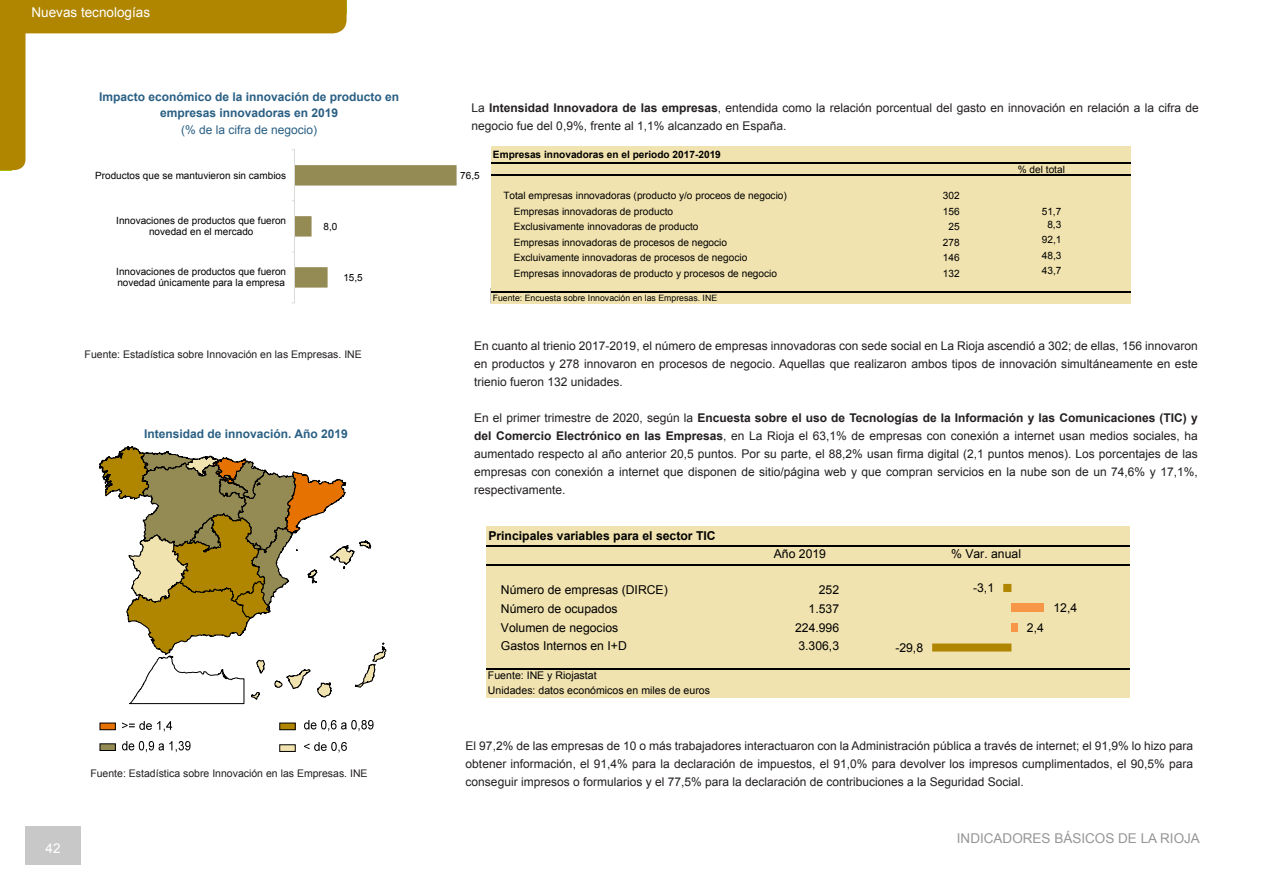
<style>
.page{position:relative;width:1263px;height:893px;background:#fff}
.page>*{position:absolute;margin:0;border:0;box-sizing:border-box;transform-origin:0 0}
.t1{font:13.5px "Arial";color:#969696}
.texto_páginas_maestr{font:13.5px "Arial";color:#fff}
.t2{font:12.15px "Arial";color:#000}
.t3{font:700 12.15px "Arial";color:#000}
.t4{font:12px/18px "Arial";color:#231f20;text-align:justify}
.titulos_graficos_sim{font:700 12px/16.5px "Arial";color:#295f83;text-align:center}
.titulos_graficos_sim-2{font:12px "Arial";color:#295f83}
.fuentes_de_graficos{font:10.5px "Arial";color:#231f20}
.t5{font:10.5px/14.4px "Arial";color:#000}
.t6{font:10.05px "Arial";color:#000}
.t7{font:700 10.05px "Arial";color:#000}
.t8{font:9.9px/11.4px "Arial";color:#000}
.t9{font:8.7px "Arial";color:#000}
.s1{font-weight:700}
</style>
<div class="page">
<div style="left:26px;top:826px;width:55px;height:39px;background:#c8c8c8"></div>
<hr style="left:294px;top:150px;width:1px;height:153px;background:#d9d9d9">
<svg style="left:0;top:0;width:457px;height:288px"></svg>
<div style="left:486px;top:526px;width:643px;height:171px;background:#f1e3af"></div>
<hr style="left:486px;top:545px;width:643px;height:2px;background:#000">
<hr style="left:486px;top:564px;width:643px;height:1px;background:#000">
<hr style="left:486px;top:668px;width:643px;height:1px;background:#000">
<div style="left:1011px;top:604px;width:33px;height:8px;background:#f79646"></div>
<div style="left:1011px;top:624px;width:7px;height:8px;background:#f79646"></div>
<svg style="left:932px;top:584px;width:79px;height:67px"></svg>
<svg style="left:99px;top:446px;width:287px;height:258px"></svg>
<div style="left:338px;top:610px;width:84px;height:29px;background:#fff"></div>
<img style="left:122px;top:721px;width:50px;height:11px">
<div style="left:100px;top:723px;width:15px;height:7px;background:#e67301"></div>
<div style="left:100px;top:723px;width:15px;height:7px;border:1px solid #010101"></div>
<img style="left:122px;top:742px;width:69px;height:11px">
<div style="left:100px;top:744px;width:15px;height:6px;background:#948a54"></div>
<img style="left:305px;top:721px;width:68px;height:11px">
<div style="left:280px;top:723px;width:15px;height:7px;background:#b08601"></div>
<div style="left:280px;top:723px;width:15px;height:7px;border:1px solid #010101"></div>
<img style="left:305px;top:742px;width:42px;height:11px">
<div style="left:280px;top:745px;width:15px;height:6px;background:#f1e3b0"></div>
<div style="left:491px;top:147px;width:640px;height:157px;background:#f1e3af"></div>
<hr style="left:491px;top:162px;width:640px;height:1px;background:#000">
<hr style="left:491px;top:174px;width:640px;height:1px;background:#000">
<hr style="left:491px;top:291px;width:640px;height:1px;background:#000">
<svg style="left:490px;top:288px;width:1px;height:16px"></svg>
<p class="texto_páginas_maestr" style="left:32px;top:3px;width:120px">Nuevas tecnologías</p>
<p class="titulos_graficos_sim" style="left:99px;top:89px;width:302px">Impacto económico de la innovación de producto en empresas innovadoras en 2019</p>
<p class="titulos_graficos_sim-2" style="left:181px;top:122px;width:138px">(% de la cifra de negocio)</p>
<p class="t8" style="left:95px;top:169px;width:192px">Productos que se mantuvieron sin cambios</p>
<p class="t8" style="left:116px;top:215px;width:171px;text-align:center">Innovaciones de productos que fueron novedad en el mercado</p>
<p class="t8" style="left:116px;top:266px;width:171px">Innovaciones de productos que fueron novedad únicamente para la empresa</p>
<p class="t8" style="left:323px;top:221px;width:15px">8,0</p>
<p class="t8" style="left:343px;top:272px;width:21px">15,5</p>
<p class="fuentes_de_graficos" style="left:85px;top:348px;width:279px">Fuente: Estadística sobre Innovación en las Empresas. INE</p>
<p class="titulos_graficos_sim" style="left:144px;top:426px;width:205px">Intensidad de innovación. Año 2019</p>
<p class="texto_páginas_maestr" style="left:46px;top:840px;width:17px">42</p>
<p class="fuentes_de_graficos" style="left:90px;top:767px;width:279px">Fuente: Estadística sobre Innovación en las Empresas. INE</p>
<p class="t4" style="left:472px;top:99px;width:729px">La <span class="s1">Intensidad Innovadora de las empresas</span>, entendida como la relación porcentual del gasto en innovación en relación a la cifra de negocio fue del 0,9%, frente al 1,1% alcanzado en España.</p>
<p class="t8" style="left:460px;top:170px;width:21px">76,5</p>
<p class="t7" style="left:493px;top:148px;width:229px">Empresas innovadoras en el periodo 2017-2019</p>
<p class="t6" style="left:1018px;top:163px;width:49px">% del total</p>
<p class="t6" style="left:503px;top:189px;width:285px">Total empresas innovadoras (producto y/o proceos de negocio)</p>
<p class="t6" style="left:943px;top:189px;width:18px">302</p>
<p class="t6" style="left:514px;top:205px;width:161px">Empresas innovadoras de producto</p>
<p class="t6" style="left:943px;top:205px;width:18px">156</p>
<p class="t6" style="left:1042px;top:205px;width:21px">51,7</p>
<p class="t6" style="left:514px;top:220px;width:186px">Exclusivamente innovadoras de producto</p>
<p class="t6" style="left:948px;top:220px;width:13px">25</p>
<p class="t6" style="left:1047px;top:218px;width:16px">8,3</p>
<p class="t6" style="left:514px;top:236px;width:215px">Empresas innovadoras de procesos de negocio</p>
<p class="t6" style="left:943px;top:236px;width:18px">278</p>
<p class="t6" style="left:1042px;top:233px;width:21px">92,1</p>
<p class="t6" style="left:514px;top:251px;width:235px">Excluivamente innovadoras de procesos de negocio</p>
<p class="t6" style="left:943px;top:251px;width:18px">146</p>
<p class="t6" style="left:1042px;top:249px;width:21px">48,3</p>
<p class="t6" style="left:514px;top:267px;width:265px">Empresas innovadoras de producto y procesos de negocio</p>
<p class="t6" style="left:943px;top:267px;width:18px">132</p>
<p class="t6" style="left:1042px;top:264px;width:21px">43,7</p>
<p class="t9" style="left:493px;top:292px;width:226px">Fuente: Encuesta sobre Innovación en las Empresas. INE</p>
<p class="t4" style="left:474px;top:337px;width:725px">En cuanto al trienio 2017-2019, el número de empresas innovadoras con sede social en La Rioja ascendió a 302; de ellas, 156 innovaron en productos y 278 innovaron en procesos de negocio. Aquellas que realizaron ambos tipos de innovación simultáneamente en este trienio fueron 132 unidades.</p>
<p class="t4" style="left:474px;top:409px;width:725px">En el primer trimestre de 2020, según la <span class="s1">Encuesta sobre el uso de Tecnologías de la Información y las Comunicaciones (TIC) y del Comercio Electrónico en las Empresas</span>, en La Rioja el 63,1% de empresas con conexión a internet usan medios sociales, ha aumentado respecto al año anterior 20,5 puntos. Por su parte, el 88,2% usan firma digital (2,1 puntos menos). Los porcentajes de las empresas con conexión a internet que disponen de sitio/página web y que compran servicios en la nube son de un 74,6% y 17,1%, respectivamente.</p>
<p class="t3" style="left:488px;top:528px;width:229px">Principales variables para el sector TIC</p>
<p class="t2" style="left:774px;top:546px;width:54px">Año 2019</p>
<p class="t2" style="left:951px;top:546px;width:71px">% Var. anual</p>
<p class="t2" style="left:501px;top:582px;width:168px">Número de empresas (DIRCE)</p>
<p class="t2" style="left:819px;top:582px;width:22px">252</p>
<p class="t2" style="left:501px;top:601px;width:118px">Número de ocupados</p>
<p class="t2" style="left:808px;top:601px;width:32px">1.537</p>
<p class="t2" style="left:501px;top:619px;width:119px">Volumen de negocios</p>
<p class="t2" style="left:795px;top:619px;width:46px">224.996</p>
<p class="t2" style="left:501px;top:638px;width:127px">Gastos Internos en I+D</p>
<p class="t2" style="left:798px;top:638px;width:42px">3.306,3</p>
<p class="t5" style="left:488px;top:668px;width:224px">Fuente: INE y Riojastat<br>Unidades: datos económicos en miles de euros</p>
<p class="t2" style="left:895px;top:640px;width:29px">-29,8</p>
<p class="t2" style="left:973px;top:580px;width:23px">-3,1</p>
<p class="t2" style="left:1027px;top:620px;width:18px">2,4</p>
<p class="t2" style="left:1053px;top:600px;width:25px">12,4</p>
<p class="t4" style="left:466px;top:736px;width:729px">El 97,2% de las empresas de 10 o más trabajadores interactuaron con la Administración pública a través de internet; el 91,9% lo hizo para obtener información, el 91,4% para la declaración de impuestos, el 91,0% para devolver los impresos cumplimentados, el 90,5% para conseguir impresos o formularios y el 77,5% para la declaración de contribuciones a la Seguridad Social.</p>
<p class="t1" style="left:957px;top:830px;width:245px">INDICADORES BÁSICOS DE LA RIOJA</p>
</div>
